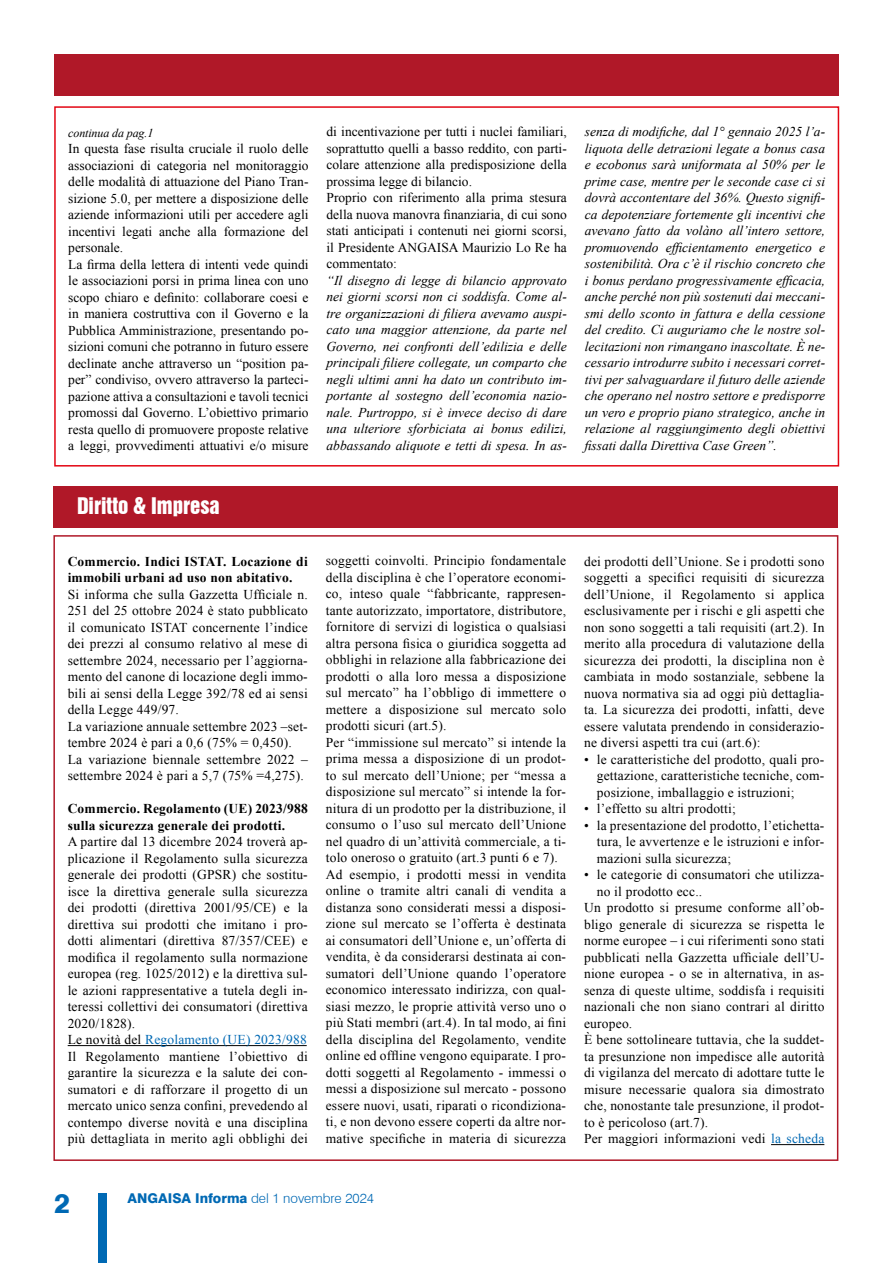
<style>
.page{position:relative;width:893px;height:1263px;background:#fff}
.page>*{position:absolute;margin:0;border:0;box-sizing:border-box;transform-origin:0 0}
.t1{font:800 27px "Swiss 721 BT";color:#0069b4}
.t2{font:21px "Swiss 921 BT Regular A";color:#fff}
.t3{font:13.5px/16.5px "Times New Roman";letter-spacing:.015em;color:#000}
.t4{font:italic 13.5px/16.5px "Times New Roman";color:#000;text-align:justify}
.t5{font:700 13.5px/16.5px "Times New Roman";letter-spacing:.015em;color:#000}
.t6{font:300 13.5px "Swiss 721 BT";color:#0069b4}
.t7{font:italic 12px "Times New Roman";letter-spacing:-.01em;color:#000}
.s1{color:#0069b4}
.s2{font-weight:800}
</style>
<div class="page">
<div style="left:98px;top:1193px;width:8px;height:70px;background:#0069b4"></div>
<div style="left:53px;top:486px;width:785px;height:41px;background:#b01828"></div>
<hr style="left:68px;top:1045px;width:239px;height:1px;background:#000">
<hr style="left:771px;top:1144px;width:53px;height:1px;background:#000">
<div style="left:54px;top:106px;width:785px;height:360px;border:2px solid #e30613"></div>
<div style="left:54px;top:54px;width:785px;height:42px;background:#b01828"></div>
<p class="t7" style="left:68px;top:124px;width:87px">continua da pag.1</p>
<p class="t3" style="left:68px;top:140px;width:242px">In questa fase risulta cruciale il ruolo delle associazioni di categoria nel monitoraggio delle modalità di attuazione del Piano Tran&shy;sizione 5.0, per mettere a disposizione delle aziende informazioni utili per accedere agli incentivi legati anche alla formazione del personale.<br>La firma della lettera di intenti vede quindi le associazioni porsi in prima linea con uno scopo chiaro e definito: collaborare coesi e in maniera costruttiva con il Governo e la Pubblica Amministrazione, presentando po&shy;sizioni comuni che potranno in futuro essere declinate anche attraverso un “position pa&shy;per” condiviso, ovvero attraverso la parteci&shy;pazione attiva a consultazioni e tavoli tecnici promossi dal Governo. L’obiettivo primario resta quello di promuovere proposte relative a leggi, provvedimenti attuativi e/o misure</p>
<p class="t3" style="left:327px;top:123px;width:242px">di incentivazione per tutti i nuclei familiari, soprattutto quelli a basso reddito, con parti&shy;colare attenzione alla predisposizione della prossima legge di bilancio.<br>Proprio con riferimento alla prima stesura della nuova manovra finanziaria, di cui sono stati anticipati i contenuti nei giorni scorsi, il Presidente ANGAISA Maurizio Lo Re ha commentato:</p>
<p class="t4" style="left:327px;top:272px;width:242px">“Il disegno di legge di bilancio approvato nei giorni scorsi non ci soddisfa. Come al&shy;tre organizzazioni di filiera avevamo auspi&shy;cato una maggior attenzione, da parte nel Governo, nei confronti dell’edilizia e delle principali filiere collegate, un comparto che negli ultimi anni ha dato un contributo im&shy;portante al sostegno dell’economia nazio&shy;nale. Purtroppo, si è invece deciso di dare una ulteriore sforbiciata ai bonus edilizi, abbassando aliquote e tetti di spesa. In as-</p>
<p class="t4" style="left:585px;top:123px;width:242px">senza di modifiche, dal 1° gennaio 2025 l’a&shy;liquota delle detrazioni legate a bonus casa e ecobonus sarà uniformata al 50% per le prime case, mentre per le seconde case ci si dovrà accontentare del 36%. Questo signifi&shy;ca depotenziare fortemente gli incentivi che avevano fatto da volàno all’intero settore, promuovendo efficientamento energetico e sostenibilità. Ora c’è il rischio concreto che i bonus perdano progressivamente efficacia, anche perché non più sostenuti dai meccani&shy;smi dello sconto in fattura e della cessione del credito. Ci auguriamo che le nostre sol&shy;lecitazioni non rimangano inascoltate. È ne&shy;cessario introdurre subito i necessari corret&shy;tivi per salvaguardare il futuro delle aziende che operano nel nostro settore e predisporre un vero e proprio piano strategico, anche in relazione al raggiungimento degli obiettivi fissati dalla Direttiva Case Green”.</p>
<h2 class="t2" style="left:77px;top:492px;width:144px">Diritto &amp; Impresa</h2>
<p class="t5" style="left:68px;top:552px;width:242px">Commercio. Indici ISTAT. Locazione di immobili urbani ad uso non abitativo.</p>
<p class="t3" style="left:68px;top:586px;width:242px">Si informa che sulla Gazzetta Ufficiale n.<br>251 del 25 ottobre 2024 è stato pubblicato il comunicato ISTAT concernente l’indice dei prezzi al consumo relativo al mese di settembre 2024, necessario per l’aggiorna&shy;mento del canone di locazione degli immo&shy;bili ai sensi della Legge 392/78 ed ai sensi della Legge 449/97.<br>La variazione annuale settembre 2023 –set&shy;tembre 2024 è pari a 0,6 (75% = 0,450).<br>La variazione biennale settembre 2022 – settembre 2024 è pari a 5,7 (75% =4,275).</p>
<p class="t5" style="left:68px;top:800px;width:242px">Commercio. Regolamento (UE) 2023/988 sulla sicurezza generale dei prodotti.</p>
<p class="t3" style="left:68px;top:833px;width:242px">A partire dal 13 dicembre 2024 troverà ap&shy;plicazione il Regolamento sulla sicurezza generale dei prodotti (GPSR) che sostitu&shy;isce la direttiva generale sulla sicurezza dei prodotti (direttiva 2001/95/CE) e la direttiva sui prodotti che imitano i pro&shy;dotti alimentari (direttiva 87/357/CEE) e modifica il regolamento sulla normazione europea (reg. 1025/2012) e la direttiva sul&shy;le azioni rappresentative a tutela degli in&shy;teressi collettivi dei consumatori (direttiva 2020/1828).<br>Le novità del <span class="s1">Regolamento (UE) 2023/988<br></span>Il Regolamento mantiene l’obiettivo di garantire la sicurezza e la salute dei con&shy;sumatori e di rafforzare il progetto di un mercato unico senza confini, prevedendo al contempo diverse novità e una disciplina più dettagliata in merito agli obblighi dei</p>
<p class="t3" style="left:326px;top:552px;width:242px">soggetti coinvolti. Principio fondamentale della disciplina è che l’operatore economi&shy;co, inteso quale “fabbricante, rappresen&shy;tante autorizzato, importatore, distributore, fornitore di servizi di logistica o qualsiasi altra persona fisica o giuridica soggetta ad obblighi in relazione alla fabbricazione dei prodotti o alla loro messa a disposizione sul mercato” ha l’obbligo di immettere o mettere a disposizione sul mercato solo prodotti sicuri (art.5).<br>Per “immissione sul mercato” si intende la prima messa a disposizione di un prodot&shy;to sul mercato dell’Unione; per “messa a disposizione sul mercato” si intende la for&shy;nitura di un prodotto per la distribuzione, il consumo o l’uso sul mercato dell’Unione nel quadro di un’attività commerciale, a ti&shy;tolo oneroso o gratuito (art.3 punti 6 e 7).<br>Ad esempio, i prodotti messi in vendita online o tramite altri canali di vendita a distanza sono considerati messi a disposi&shy;zione sul mercato se l’offerta è destinata ai consumatori dell’Unione e, un’offerta di vendita, è da considerarsi destinata ai con&shy;sumatori dell’Unione quando l’operatore economico interessato indirizza, con qual&shy;siasi mezzo, le proprie attività verso uno o più Stati membri (art.4). In tal modo, ai fini della disciplina del Regolamento, vendite online ed offline vengono equiparate. I pro&shy;dotti soggetti al Regolamento - immessi o messi a disposizione sul mercato - possono essere nuovi, usati, riparati o ricondiziona&shy;ti, e non devono essere coperti da altre nor&shy;mative specifiche in materia di sicurezza</p>
<p class="t3" style="left:584px;top:553px;width:242px;text-align:justify">dei prodotti dell’Unione. Se i prodotti sono soggetti a specifici requisiti di sicurezza dell’Unione, il Regolamento si applica esclusivamente per i rischi e gli aspetti che non sono soggetti a tali requisiti (art.2). In merito alla procedura di valutazione della sicurezza dei prodotti, la disciplina non è cambiata in modo sostanziale, sebbene la nuova normativa sia ad oggi più dettaglia&shy;ta. La sicurezza dei prodotti, infatti, deve essere valutata prendendo in considerazio&shy;ne diversi aspetti tra cui (art.6):</p>
<p class="t3" style="left:597px;top:750px;width:229px;text-align:justify;text-indent:-13px">• le caratteristiche del prodotto, quali pro&shy;gettazione, caratteristiche tecniche, com&shy;posizione, imballaggio e istruzioni;</p>
<p class="t3" style="left:584px;top:800px;width:153px">• l’effetto su altri prodotti;</p>
<p class="t3" style="left:597px;top:816px;width:229px;text-align:justify;text-indent:-13px">• la presentazione del prodotto, l’etichetta&shy;tura, le avvertenze e le istruzioni e infor&shy;mazioni sulla sicurezza;</p>
<p class="t3" style="left:584px;top:866px;width:242px">• le categorie di consumatori che utilizza-</p>
<p class="t3" style="left:597px;top:882px;width:107px">no il prodotto ecc..</p>
<p class="t3" style="left:584px;top:899px;width:242px">Un prodotto si presume conforme all’ob-</p>
<p class="t3" style="left:584px;top:915px;width:242px">bligo generale di sicurezza se rispetta le</p>
<p class="t3" style="left:584px;top:932px;width:242px">norme europee – i cui riferimenti sono stati</p>
<p class="t3" style="left:584px;top:948px;width:242px">pubblicati nella Gazzetta ufficiale dell’U-</p>
<p class="t3" style="left:584px;top:965px;width:242px">nione europea - o se in alternativa, in as-</p>
<p class="t3" style="left:584px;top:981px;width:242px">senza di queste ultime, soddisfa i requisiti</p>
<p class="t3" style="left:584px;top:998px;width:242px">nazionali che non siano contrari al diritto</p>
<p class="t3" style="left:584px;top:1014px;width:50px">europeo.</p>
<p class="t3" style="left:584px;top:1031px;width:242px">È bene sottolineare tuttavia, che la suddet-</p>
<p class="t3" style="left:584px;top:1047px;width:242px">ta presunzione non impedisce alle autorità</p>
<p class="t3" style="left:584px;top:1064px;width:242px">di vigilanza del mercato di adottare tutte le</p>
<p class="t3" style="left:584px;top:1080px;width:242px">misure necessarie qualora sia dimostrato</p>
<p class="t3" style="left:584px;top:1097px;width:242px">che, nonostante tale presunzione, il prodot-</p>
<p class="t3" style="left:584px;top:1113px;width:126px">to è pericoloso (art.7).</p>
<p class="t3" style="left:584px;top:1130px;width:242px">Per maggiori informazioni vedi <span class="s1">la scheda</span></p>
<h1 class="t1" style="left:54px;top:1187px;width:17px">2</h1>
<p class="t6" style="left:128px;top:1189px;width:248px"><span class="s2">ANGAISA Informa</span> del 1 novembre 2024</p>
</div>
